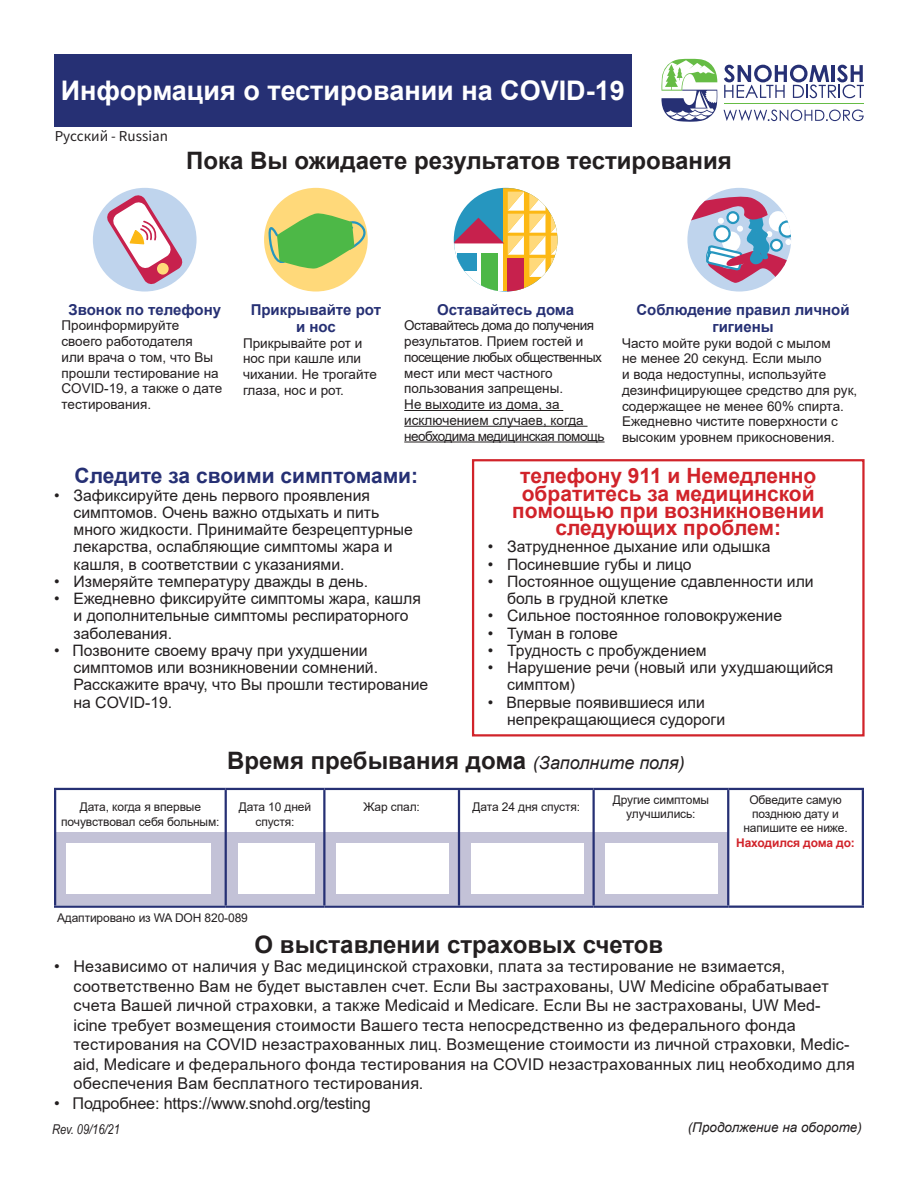
<style>
.page{position:relative;width:918px;height:1188px;background:#fff}
.page>*{position:absolute;margin:0;border:0;box-sizing:border-box;transform-origin:0 0}
.t1{font:700 27px "Arial";color:#fff}
.t2{font:700 24px "Arial";color:#231f20}
.t3{font:700 21px/17.2px "Arial";color:#d1232a;text-align:center}
.t4{font:700 21px "Arial";color:#263074}
.t5{font:16.2px/19.5px "Arial";letter-spacing:.01em;color:#231f20}
.t6{font:16.2px "Arial";letter-spacing:-.01em;color:#231f20}
.t7{font:15.75px/17.2px "Arial";color:#231f20}
.t8{font:700 15px/17.2px "Arial";color:#263074;text-align:center}
.t9{font:13.5px/15.8px "Arial";color:#231f20}
.t10{font:13.5px/15.8px "Arial";letter-spacing:-.02em;color:#231f20}
.t11{font:italic 13.5px "Arial";color:#231f20}
.t12{font:13.5px "Noto Sans SC";color:#231f20}
.t13{font:italic 13.5px "Arial Narrow";color:#231f20}
.t14{font:12px/14.4px "Arial";letter-spacing:-.01em;color:#231f20;text-align:center}
.s1{font-weight:400;font-style:italic;font-size:18px}
.s2{font-weight:700;color:#d1232a}
</style>
<div class="page">
<div style="left:54px;top:54px;width:578px;height:72px;background:#263074"></div>
<svg style="left:724px;top:65px;width:140px;height:33px"></svg>
<svg style="left:724px;top:110px;width:140px;height:11px"></svg>
<hr style="left:724px;top:103px;width:140px;height:1px;background:#66bc45">
<svg style="left:662px;top:59px;width:55px;height:63px"></svg>
<div style="left:472px;top:459px;width:393px;height:277px;border:2px solid #d1232a"></div>
<div style="left:93px;top:188px;width:104px;height:104px;background:#bfd4ed;border-radius:50%"></div>
<svg style="left:106px;top:194px;width:77px;height:91px"></svg>
<div style="left:481px;top:253px;width:17px;height:38px;background:#4db847"></div>
<svg style="left:504px;top:188px;width:47px;height:103px"></svg>
<svg style="left:551px;top:214px;width:6px;height:51px"></svg>
<div style="left:508px;top:258px;width:16px;height:33px;background:#c7214d"></div>
<svg style="left:454px;top:192px;width:91px;height:85px"></svg>
<svg style="left:688px;top:192px;width:103px;height:100px"></svg>
<div style="left:264px;top:188px;width:104px;height:104px;background:#ffd97a;border-radius:50%"></div>
<svg style="left:268px;top:213px;width:100px;height:56px"></svg>
<hr style="left:404px;top:410px;width:159px;height:1px;background:#231f20">
<hr style="left:404px;top:426px;width:184px;height:1px;background:#231f20">
<hr style="left:404px;top:442px;width:201px;height:1px;background:#231f20">
<div style="left:54px;top:833px;width:675px;height:72px;background:#c3c2d7"></div>
<div style="left:605px;top:844px;width:113px;height:50px;background:#fff"></div>
<div style="left:471px;top:844px;width:113px;height:50px;background:#fff"></div>
<div style="left:336px;top:844px;width:112px;height:50px;background:#fff"></div>
<div style="left:238px;top:844px;width:76px;height:50px;background:#fff"></div>
<div style="left:66px;top:844px;width:145px;height:50px;background:#fff"></div>
<hr style="left:54px;top:790px;width:2px;height:116px;background:#263074">
<hr style="left:54px;top:788px;width:172px;height:2px;background:#263074">
<hr style="left:226px;top:788px;width:98px;height:2px;background:#263074">
<hr style="left:324px;top:788px;width:135px;height:2px;background:#263074">
<hr style="left:459px;top:788px;width:135px;height:2px;background:#263074">
<hr style="left:594px;top:788px;width:134px;height:2px;background:#263074">
<hr style="left:728px;top:788px;width:136px;height:2px;background:#263074">
<hr style="left:225px;top:790px;width:2px;height:116px;background:#263074">
<hr style="left:323px;top:790px;width:3px;height:116px;background:#263074">
<hr style="left:458px;top:790px;width:2px;height:116px;background:#263074">
<hr style="left:592px;top:790px;width:3px;height:116px;background:#263074">
<hr style="left:727px;top:790px;width:2px;height:116px;background:#263074">
<hr style="left:862px;top:790px;width:2px;height:116px;background:#263074">
<hr style="left:54px;top:906px;width:172px;height:2px;background:#263074">
<hr style="left:226px;top:906px;width:98px;height:2px;background:#263074">
<hr style="left:324px;top:906px;width:135px;height:2px;background:#263074">
<hr style="left:459px;top:906px;width:135px;height:2px;background:#263074">
<hr style="left:594px;top:906px;width:134px;height:2px;background:#263074">
<hr style="left:728px;top:906px;width:136px;height:2px;background:#263074">
<p class="t1" style="left:61px;top:72px;width:566px">Информация о тестировании на COVID-19</p>
<p class="t12" style="left:55px;top:129px;width:115px">Русский - Russian</p>
<p class="t2" style="left:186px;top:144px;width:547px">Пока Вы ожидаете результатов тестирования</p>
<p class="t8" style="left:68px;top:301px;width:154px">Звонок по телефону</p>
<p class="t9" style="left:62px;top:318px;width:162px">Проинформируйте своего работодателя<br>или врача о том, что Вы прошли тестирование на<br>COVID-19, а также о дате тестирования.</p>
<p class="t8" style="left:251px;top:301px;width:132px">Прикрывайте рот и нос</p>
<p class="t9" style="left:243px;top:335px;width:136px">Прикрывайте рот и нос при кашле или чихании. Не трогайте глаза, нос и рот.</p>
<p class="t8" style="left:437px;top:301px;width:139px">Оставайтесь дома</p>
<p class="t10" style="left:404px;top:318px;width:202px">Оставайтесь дома до получения результатов. Прием гостей и посещение любых общественных мест или мест частного пользования запрещены.<br>Не выходите из дома, за исключением случаев, когда необходима медицинская помощь</p>
<p class="t8" style="left:636px;top:301px;width:215px">Соблюдение правил личной гигиены</p>
<p class="t9" style="left:622px;top:335px;width:237px">Часто мойте руки водой с мылом<br>не менее 20 секунд. Если мыло<br>и вода недоступны, используйте дезинфицирующее средство для рук, содержащее не менее 60% спирта.<br>Ежедневно чистите поверхности с высоким уровнем прикосновения.</p>
<p class="t4" style="left:75px;top:461px;width:345px">Следите за своими симптомами:</p>
<p class="t7" style="left:74px;top:486px;width:341px;text-indent:-20px">• Зафиксируйте день первого проявления симптомов. Очень важно отдыхать и пить много жидкости. Принимайте безрецептурные лекарства, ослабляющие симптомы жара и кашля, в соответствии с указаниями.</p>
<p class="t7" style="left:54px;top:573px;width:316px">• Измеряйте температуру дважды в день.</p>
<p class="t7" style="left:74px;top:590px;width:349px;text-indent:-20px">• Ежедневно фиксируйте симптомы жара, кашля и дополнительные симптомы респираторного заболевания.</p>
<p class="t7" style="left:74px;top:642px;width:356px;text-indent:-20px">• Позвоните своему врачу при ухудшении симптомов или возникновении сомнений.<br>Расскажите врачу, что Вы прошли тестирование на COVID-19.</p>
<p class="t3" style="left:512px;top:468px;width:314px">телефону 911 и Немедленно обратитесь за медицинской помощью при возникновении следующих проблем:</p>
<p class="t7" style="left:488px;top:538px;width:284px">• Затрудненное дыхание или одышка</p>
<p class="t7" style="left:488px;top:555px;width:205px">• Посиневшие губы и лицо</p>
<p class="t7" style="left:507px;top:573px;width:308px;text-indent:-20px">• Постоянное ощущение сдавленности или боль в грудной клетке</p>
<p class="t7" style="left:488px;top:607px;width:296px">• Сильное постоянное головокружение</p>
<p class="t7" style="left:488px;top:624px;width:132px">• Туман в голове</p>
<p class="t7" style="left:488px;top:642px;width:221px">• Трудность с пробуждением</p>
<p class="t7" style="left:507px;top:659px;width:328px;text-indent:-20px">• Нарушение речи (новый или ухудшающийся симптом)</p>
<p class="t7" style="left:507px;top:693px;width:219px;text-indent:-20px">• Впервые появившиеся или непрекращающиеся судороги</p>
<p class="t2" style="left:227px;top:744px;width:459px">Время пребывания дома <span class="s1">(Заполните поля)</span></p>
<p class="t14" style="left:61px;top:800px;width:160px">Дата, когда я впервые почувствовал себя больным:</p>
<p class="t14" style="left:239px;top:800px;width:74px">Дата 10 дней спустя:</p>
<p class="t14" style="left:363px;top:800px;width:58px">Жар спал:</p>
<p class="t14" style="left:473px;top:800px;width:109px">Дата 24 дня спустя:</p>
<p class="t14" style="left:613px;top:792px;width:98px">Другие симптомы улучшились:</p>
<p class="t14" style="left:736px;top:792px;width:120px">Обведите самую позднюю дату и напишите ее ниже.<br><span class="s2">Находился дома до:</span></p>
<p class="t14" style="left:57px;top:910px;width:192px">Адаптировано из WA DOH 820-089</p>
<p class="t2" style="left:255px;top:927px;width:410px">О выставлении страховых счетов</p>
<p class="t5" style="left:74px;top:957px;width:783px;text-indent:-20px">• Независимо от наличия у Вас медицинской страховки, плата за тестирование не взимается, соответственно Вам не будет выставлен счет. Если Вы застрахованы, UW Medicine обрабатывает счета Вашей личной страховки, а также Medicaid и Medicare. Если Вы не застрахованы, UW Med&shy;icine требует возмещения стоимости Вашего теста непосредственно из федерального фонда тестирования на COVID незастрахованных лиц. Возмещение стоимости из личной страховки, Medic&shy;aid, Medicare и федерального фонда тестирования на COVID незастрахованных лиц необходимо для обеспечения Вам бесплатного тестирования.</p>
<p class="t6" style="left:54px;top:1092px;width:318px">• Подробнее: https://www.snohd.org/testing</p>
<p class="t13" style="left:52px;top:1120px;width:69px">Rev. 09/16/21</p>
<p class="t11" style="left:688px;top:1119px;width:176px">(Продолжение на обороте)</p>
</div>
